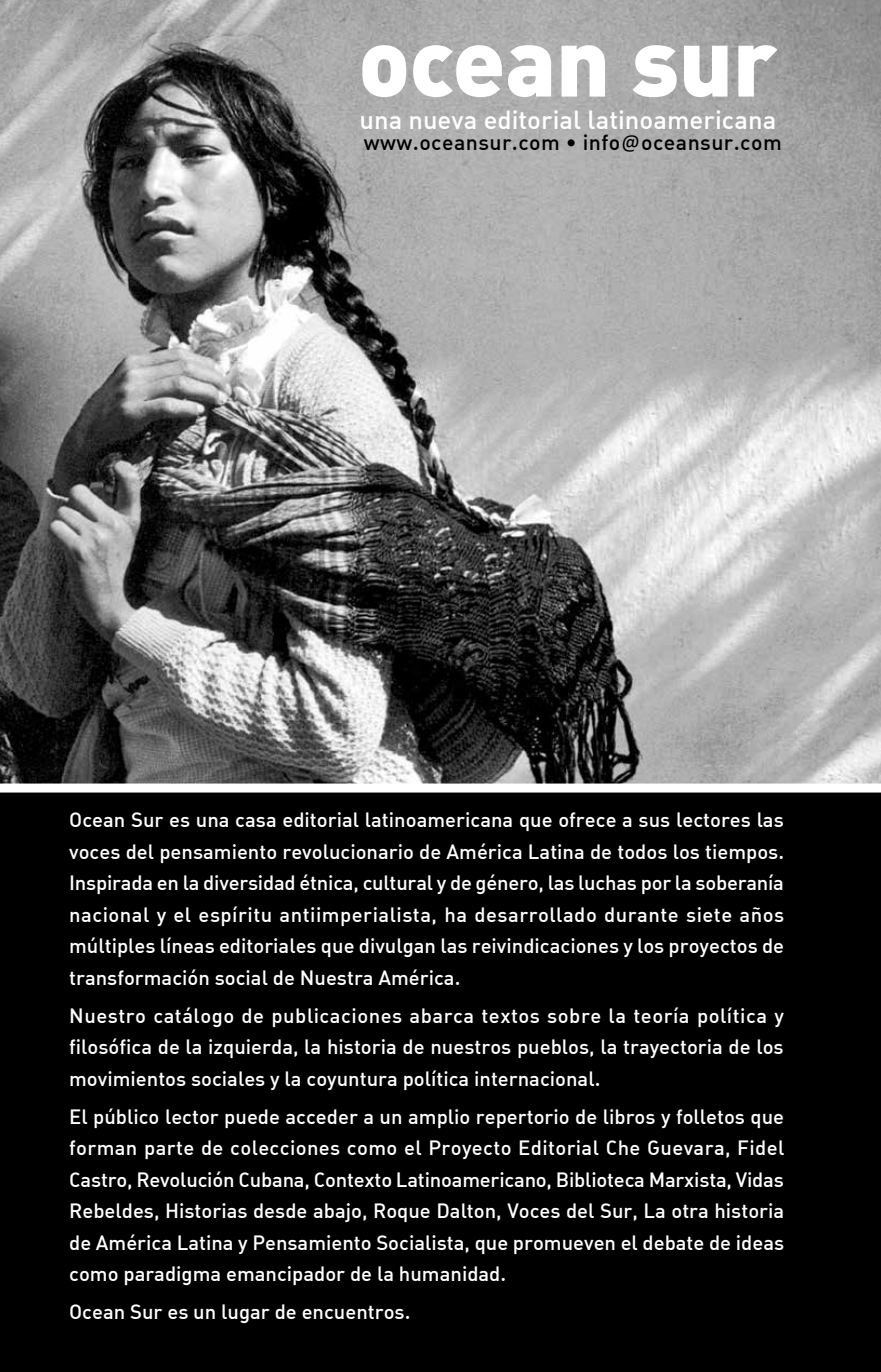
<style>
.page{position:relative;width:881px;height:1372px;background:#fff}
.page>*{position:absolute;margin:0;border:0;box-sizing:border-box;transform-origin:0 0}
.t1{font:900 94.5px "DIN Alternate";letter-spacing:-.005em;color:#fff}
.t2{font:500 25.65px "DIN Alternate";color:#fff}
.t3{font:500 21.38px "DIN Alternate";letter-spacing:.02em;color:#000}
.t4{font:500 20.25px/31.5px "DIN Alternate";color:#fff;text-align:justify}
.s1{font-family:"DIN"}
.s2{font-family:"Calibri";font-weight:400}
</style>
<div class="page">
<img style="left:0;top:0;width:880px;height:783px">
<div style="left:0;top:791px;width:880px;height:580px;background:#000"></div>
<div style="left:0;top:783px;width:880px;height:9px;background:#fff"></div>
<h1 class="t1" style="left:358px;top:-1px;width:420px">ocean <span class="s1">sur</span></h1>
<p class="t2" style="left:359px;top:103px;width:418px">una nueva editorial latinoamericana</p>
<p class="t3" style="left:364px;top:129px;width:419px">www.oceansur.com • info<span class="s2">@</span>oceansur.com</p>
<p class="t4" style="left:69px;top:803px;width:716px">Ocean Sur es una casa editorial latinoamericana que ofrece a sus lectores las voces del pensamiento revolucionario de América Latina de todos los tiempos.<br>Inspirada en la diversidad étnica, cultural y de género, las luchas por la soberanía nacional y el espíritu antiimperialista, ha desarrollado durante siete años múltiples líneas editoriales que divulgan las reivindicaciones y los proyectos de transformación social de Nuestra América.</p>
<p class="t4" style="left:69px;top:998px;width:716px">Nuestro catálogo de publicaciones abarca textos sobre la teoría política y filosófica de la izquierda, la historia de nuestros pueblos, la trayectoria de los movimientos sociales y la coyuntura política internacional.</p>
<p class="t4" style="left:69px;top:1099px;width:716px">El público lector puede acceder a un amplio repertorio de libros y folletos que forman parte de colecciones como el Proyecto Editorial Che Guevara, Fidel Castro, Revolución Cubana, Contexto Latinoamericano, Biblioteca Marxista, Vidas Rebeldes, Historias desde abajo, Roque Dalton, Voces del Sur, La otra historia de América Latina y Pensamiento Socialista, que promueven el debate de ideas como paradigma emancipador de la humanidad.</p>
<p class="t4" style="left:69px;top:1295px;width:342px">Ocean Sur es un lugar de encuentros.</p>
</div>
